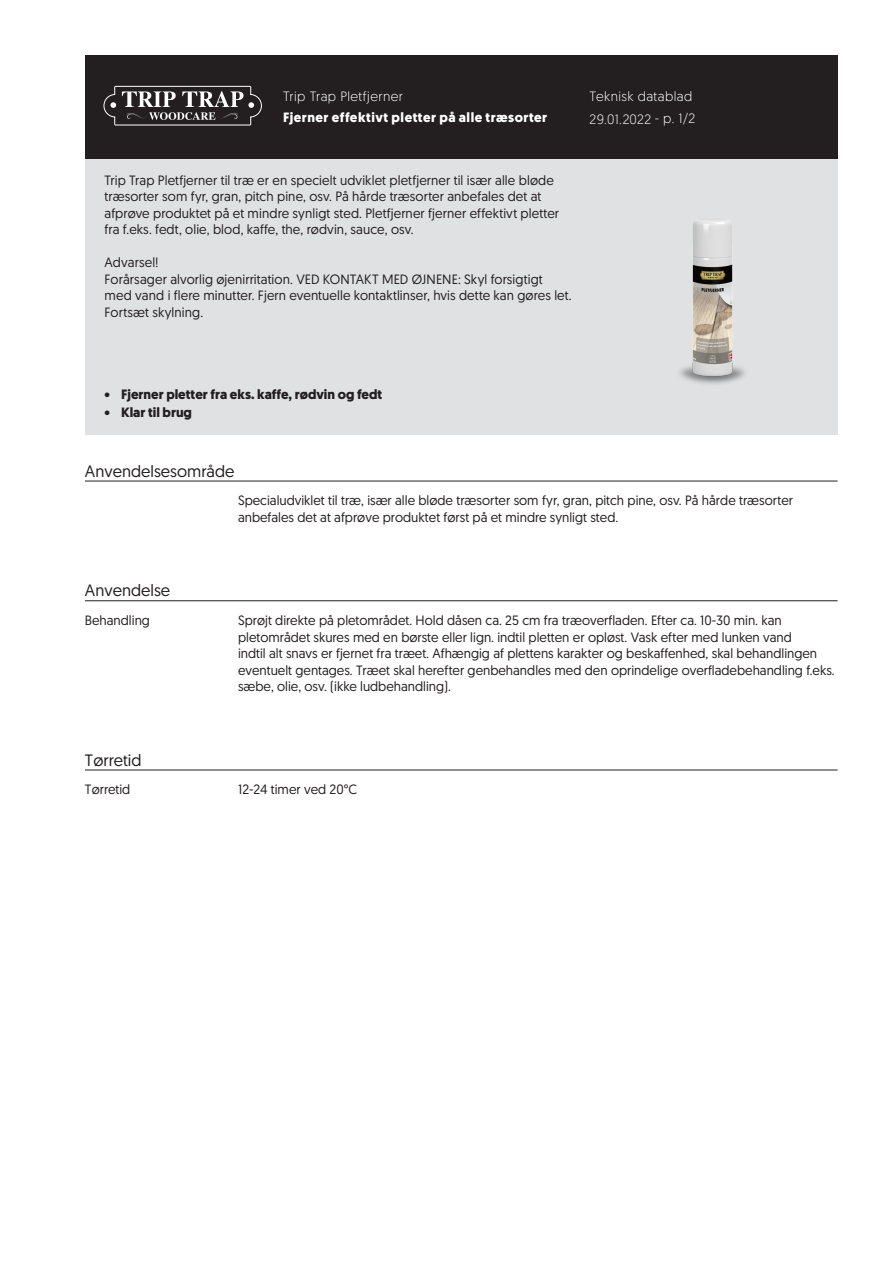
<style>
.page{position:relative;width:893px;height:1263px;background:#fff}
.page>*{position:absolute;margin:0;border:0;box-sizing:border-box;transform-origin:0 0}
.skyBodyHdn{font:16.5px "Geomanist";color:#231f20}
.skyBodyTxt{font:13.5px/16.5px "Geomanist";color:#231f20}
.skyRegularTxtBodytex{font:13.5px/16.5px "Geomanist";letter-spacing:.01em;color:#231f20}
.skyBulletBodytext{font:700 13.5px "Geomanist";color:#231f20}
.skyWhiteHdnBodytext{font:300 13.5px "Geomanist";letter-spacing:.03em;color:#fff}
.skyWhiteBoldHdnBodyt{font:700 13.5px "Geomanist";letter-spacing:.035em;color:#fff}
.skyBodyCap{font:13.5px "Geomanist";color:#231f20}
</style>
<div class="page">
<div style="left:85px;top:159px;width:753px;height:276px;background:#e0e1e3"></div>
<div style="left:85px;top:55px;width:753px;height:104px;background:#231f20"></div>
<hr style="left:85px;top:481px;width:753px;height:1px;background:#231f20">
<hr style="left:85px;top:600px;width:753px;height:1px;background:#231f20">
<hr style="left:85px;top:770px;width:753px;height:1px;background:#231f20">
<img style="left:680px;top:220px;width:65px;height:164px">
<svg style="left:103px;top:86px;width:159px;height:40px"></svg>
<p class="skyWhiteHdnBodytext" style="left:283px;top:87px;width:122px">Trip Trap Pletfjerner</p>
<p class="skyWhiteBoldHdnBodyt" style="left:283px;top:108px;width:266px">Fjerner effektivt pletter på alle træsorter</p>
<p class="skyWhiteHdnBodytext" style="left:590px;top:87px;width:104px">Teknisk datablad</p>
<p class="skyWhiteHdnBodytext" style="left:590px;top:110px;width:107px">29.01.2022 - p. 1/2</p>
<p class="skyRegularTxtBodytex" style="left:105px;top:171px;width:456px">Trip Trap Pletfjerner til træ er en specielt udviklet pletfjerner til især alle bløde træsorter som fyr, gran, pitch pine, osv. På hårde træsorter anbefales det at afprøve produktet på et mindre synligt sted. Pletfjerner fjerner effektivt pletter fra f.eks. fedt, olie, blod, kaffe, the, rødvin, sauce, osv.</p>
<p class="skyRegularTxtBodytex" style="left:105px;top:254px;width:56px">Advarsel!</p>
<p class="skyRegularTxtBodytex" style="left:105px;top:270px;width:469px">Forårsager alvorlig øjenirritation. VED KONTAKT MED ØJNENE: Skyl forsigtigt med vand i flere minutter. Fjern eventuelle kontaktlinser, hvis dette kan gøres let.<br>Fortsæt skylning.</p>
<p class="skyBulletBodytext" style="left:105px;top:386px;width:279px">• Fjerner pletter fra eks. kaffe, rødvin og fedt</p>
<p class="skyBulletBodytext" style="left:105px;top:404px;width:89px">• Klar til brug</p>
<p class="skyBodyHdn" style="left:85px;top:460px;width:151px">Anvendelsesområde</p>
<p class="skyBodyTxt" style="left:238px;top:492px;width:556px">Specialudviklet til træ, især alle bløde træsorter som fyr, gran, pitch pine, osv. På hårde træsorter anbefales det at afprøve produktet først på et mindre synligt sted.</p>
<p class="skyBodyHdn" style="left:85px;top:580px;width:87px">Anvendelse</p>
<p class="skyBodyCap" style="left:85px;top:612px;width:66px">Behandling</p>
<p class="skyBodyTxt" style="left:238px;top:612px;width:598px">Sprøjt direkte på pletområdet. Hold dåsen ca. 25 cm fra træoverfladen. Efter ca. 10-30 min. kan pletområdet skures med en børste eller lign. indtil pletten er opløst. Vask efter med lunken vand<br>indtil alt snavs er fjernet fra træet. Afhængig af plettens karakter og beskaffenhed, skal behandlingen eventuelt gentages. Træet skal herefter genbehandles med den oprindelige overfladebehandling f.eks. sæbe, olie, osv. (ikke ludbehandling).</p>
<p class="skyBodyHdn" style="left:85px;top:749px;width:58px">Tørretid</p>
<p class="skyBodyCap" style="left:85px;top:781px;width:47px">Tørretid</p>
<p class="skyBodyTxt" style="left:238px;top:781px;width:121px">12-24 timer ved 20°C</p>
</div>
